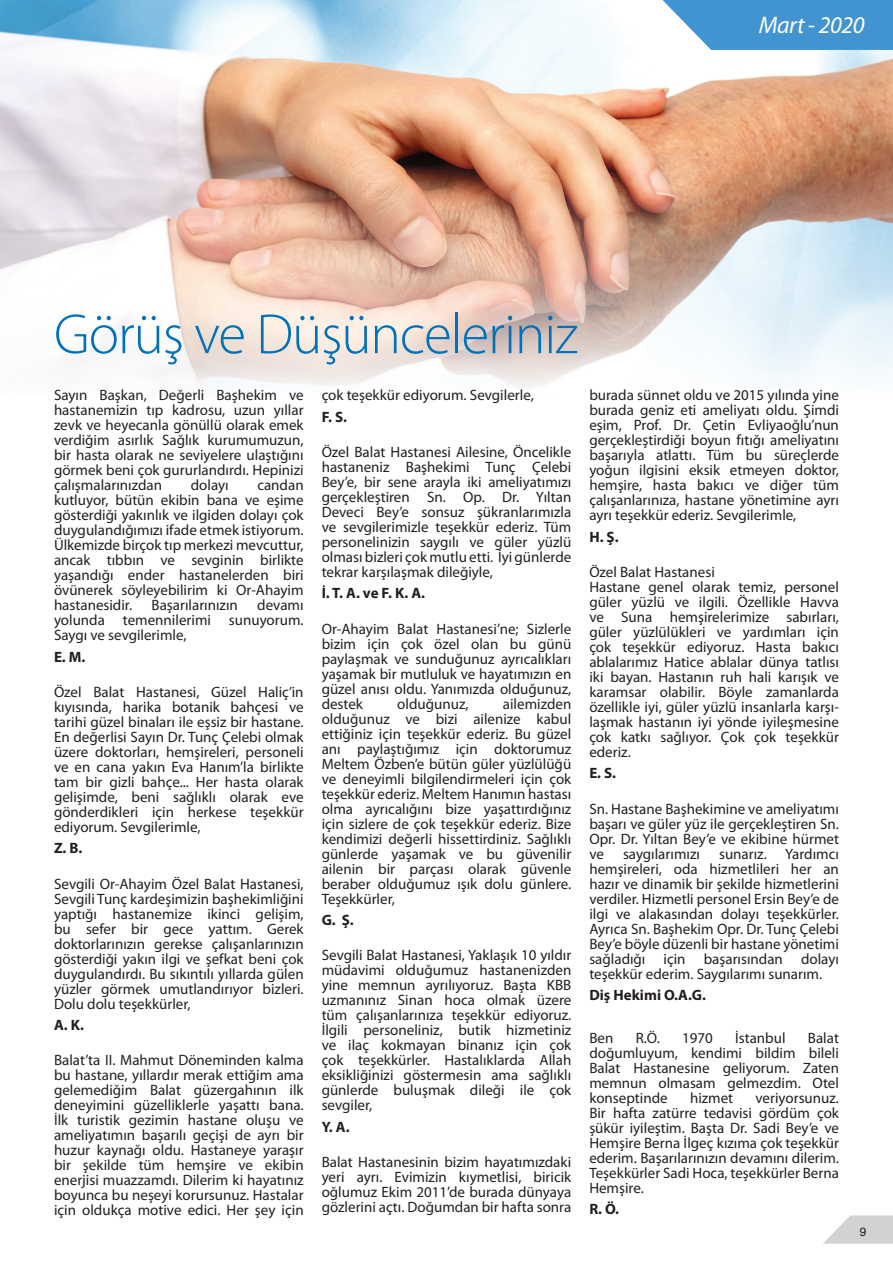
<style>
.page{position:relative;width:893px;height:1263px;background:#fff}
.page>*{position:absolute;margin:0;border:0;box-sizing:border-box;transform-origin:0 0}
.t1{font:300 57px "Myriad Pro";letter-spacing:-.02em;color:#0072bc}
.t2{font:italic 24px "Myriad Pro";letter-spacing:-.02em;color:#fff}
.t3{font:15px/15px "Myriad Pro";color:#231f20;text-align:justify}
.t4{font:700 15px "Myriad Pro";color:#231f20}
.t5{font:12px "Helvetica";color:#231f20}
</style>
<div class="page">
<img style="left:0;top:0;width:893px;height:388px">
<svg style="left:824px;top:1215px;width:69px;height:28px"></svg>
<svg style="left:662px;top:0;width:231px;height:50px;background:#559fd5"></svg>
<h2 class="t2" style="left:759px;top:11px;width:107px">Mart - 2020</h2>
<h1 class="t1" style="left:54px;top:300px;width:526px">Görüş ve Düşünceleriniz</h1>
<p class="t3" style="left:54px;top:388px;width:251px">Sayın Başkan, Değerli Başhekim ve hastanemizin tıp kadrosu, uzun yıllar zevk ve heyecanla gönüllü olarak emek verdiğim asırlık Sağlık kurumumuzun, bir hasta olarak ne seviyelere ulaştığını görmek beni çok gururlandırdı. Hepinizi çalışmalarınızdan</p>
<p class="t3" style="left:322px;top:388px;width:214px">çok teşekkür ediyorum. Sevgilerle,</p>
<p class="t4" style="left:322px;top:407px;width:27px">F. S.</p>
<p class="t3" style="left:322px;top:444px;width:251px">Özel Balat Hastanesi Ailesine, Öncelikle hastaneniz Başhekimi Tunç Çelebi Bey’e, bir sene arayla iki ameliyatımızı gerçekleştiren Sn. Op. Dr. Yıltan Deveci Bey’e sonsuz şükranlarımızla ve sevgilerimizle teşekkür ederiz. Tüm personelinizin saygılı ve güler yüzlü olması bizleri çok mutlu etti. İyi günlerde tekrar karşılaşmak dileğiyle,</p>
<p class="t4" style="left:322px;top:583px;width:105px">İ. T. A. ve F. K. A.</p>
<p class="t3" style="left:322px;top:621px;width:251px">Or-Ahayim Balat Hastanesi’ne; Sizlerle bizim için çok özel olan bu günü paylaşmak ve sunduğunuz ayrıcalıkları yaşamak bir mutluluk ve hayatımızın en güzel anısı oldu. Yanımızda olduğunuz, destek</p>
<p class="t3" style="left:54px;top:478px;width:251px;text-indent:203px">candan kutluyor, bütün ekibin bana ve eşime gösterdiği yakınlık ve ilgiden dolayı çok duygulandığımızı ifade etmek istiyorum.<br>Ülkemizde birçok tıp merkezi mevcuttur, ancak tıbbın ve sevginin birlikte yaşandığı ender hastanelerden biri övünerek söyleyebilirim ki Or-Ahayim hastanesidir.</p>
<p class="t3" style="left:191px;top:478px;width:39px">dolayı</p>
<p class="t3" style="left:54px;top:598px;width:251px;text-indent:203px">devamı yolunda temennilerimi sunuyorum.<br>Saygı ve sevgilerimle,</p>
<p class="t4" style="left:54px;top:647px;width:33px">E. M.</p>
<p class="t3" style="left:54px;top:684px;width:251px">Özel Balat Hastanesi, Güzel Haliç’in kıyısında, harika botanik bahçesi ve tarihi güzel binaları ile eşsiz bir hastane.<br>En değerlisi Sayın Dr. Tunç Çelebi olmak üzere doktorları, hemşireleri, personeli ve en cana yakın Eva Hanım’la birlikte tam bir gizli bahçe... Her hasta olarak gelişimde, beni sağlıklı olarak eve gönderdikleri için herkese teşekkür ediyorum. Sevgilerimle,</p>
<p class="t4" style="left:54px;top:838px;width:30px">Z. B.</p>
<p class="t3" style="left:54px;top:876px;width:251px">Sevgili Or-Ahayim Özel Balat Hastanesi, Sevgili Tunç kardeşimizin başhekimliğini yaptığı hastanemize ikinci gelişim, bu sefer bir gece yattım. Gerek doktorlarınızın gerekse çalışanlarınızın gösterdiği yakın ilgi ve şefkat beni çok duygulandırdı. Bu sıkıntılı yıllarda gülen yüzler görmek umutlandırıyor bizleri.<br>Dolu dolu teşekkürler,</p>
<p class="t4" style="left:54px;top:1015px;width:32px">A. K.</p>
<p class="t3" style="left:54px;top:1052px;width:251px">Balat’ta II. Mahmut Döneminden kalma bu hastane, yıllardır merak ettiğim ama gelemediğim Balat güzergahının ilk deneyimini güzelliklerle yaşattı bana.<br>İlk turistik gezimin hastane oluşu ve ameliyatımın başarılı geçişi de ayrı bir huzur kaynağı oldu. Hastaneye yaraşır bir şekilde tüm hemşire ve ekibin enerjisi muazzamdı. Dilerim ki hayatınız boyunca bu neşeyi korursunuz. Hastalar için oldukça motive edici. Her şey için</p>
<p class="t3" style="left:152px;top:598px;width:88px">Başarılarınızın</p>
<p class="t3" style="left:322px;top:696px;width:251px;text-indent:181px">ailemizden olduğunuz ve bizi ailenize kabul ettiğiniz için teşekkür ederiz. Bu güzel anı paylaştığımız için doktorumuz Meltem Özben’e bütün güler yüzlülüğü ve deneyimli bilgilendirmeleri için çok teşekkür ederiz. Meltem Hanımın hastası olma ayrıcalığını bize yaşattırdığınız için sizlere de çok teşekkür ederiz. Bize kendimizi değerli hissettirdiniz. Sağlıklı günlerde yaşamak ve bu güvenilir ailenin bir parçası olarak güvenle beraber olduğumuz ışık dolu günlere.<br>Teşekkürler,</p>
<p class="t4" style="left:322px;top:910px;width:34px">G. Ş.</p>
<p class="t3" style="left:322px;top:947px;width:251px">Sevgili Balat Hastanesi, Yaklaşık 10 yıldır müdavimi olduğumuz hastanenizden yine memnun ayrılıyoruz. Başta KBB uzmanınız Sinan hoca olmak üzere tüm çalışanlarınıza teşekkür ediyoruz.<br>İlgili personeliniz, butik hizmetiniz ve ilaç kokmayan binanız için çok çok teşekkürler. Hastalıklarda Allah eksikliğinizi göstermesin ama sağlıklı günlerde buluşmak dileği ile çok sevgiler,</p>
<p class="t4" style="left:322px;top:1117px;width:29px">Y. A.</p>
<p class="t3" style="left:322px;top:1154px;width:251px">Balat Hastanesinin bizim hayatımızdaki yeri ayrı. Evimizin kıymetlisi, biricik oğlumuz Ekim 2011’de burada dünyaya gözlerini açtı. Doğumdan bir hafta sonra</p>
<p class="t3" style="left:397px;top:696px;width:73px">olduğunuz,</p>
<p class="t3" style="left:589px;top:387px;width:251px">burada sünnet oldu ve 2015 yılında yine burada geniz eti ameliyatı oldu. Şimdi eşim, Prof. Dr. Çetin Evliyaoğlu’nun gerçekleştirdiği boyun fıtığı ameliyatını başarıyla atlattı. Tüm bu süreçlerde yoğun ilgisini eksik etmeyen doktor, hemşire, hasta bakıcı ve diğer tüm çalışanlarınıza, hastane yönetimine ayrı ayrı teşekkür ederiz. Sevgilerimle,</p>
<p class="t4" style="left:589px;top:527px;width:31px">H. Ş.</p>
<p class="t3" style="left:589px;top:564px;width:251px;text-align:left">Özel Balat Hastanesi<br>Hastane genel olarak temiz, personel güler yüzlü ve ilgili. Özellikle Havva ve Suna hemşirelerimize sabırları, güler yüzlülükleri ve yardımları için çok teşekkür ediyoruz. Hasta bakıcı ablalarımız Hatice ablalar dünya tatlısı iki bayan. Hastanın ruh hali karışık ve karamsar olabilir. Böyle zamanlarda özellikle iyi, güler yüzlü insanlarla karşı&shy;laşmak hastanın iyi yönde iyileşmesine çok katkı sağlıyor. Çok çok teşekkür ederiz.</p>
<p class="t4" style="left:589px;top:763px;width:28px">E. S.</p>
<p class="t3" style="left:589px;top:801px;width:251px">Sn. Hastane Başhekimine ve ameliyatımı başarı ve güler yüz ile gerçekleştiren Sn.<br>Opr. Dr. Yıltan Bey’e ve ekibine hürmet ve</p>
<p class="t3" style="left:589px;top:846px;width:251px;text-indent:130px">sunarız. Yardımcı hemşireleri, oda hizmetlileri her an hazır ve dinamik bir şekilde hizmetlerini verdiler. Hizmetli personel Ersin Bey’e de ilgi ve alakasından dolayı teşekkürler.<br>Ayrıca Sn. Başhekim Opr. Dr. Tunç Çelebi Bey’e böyle düzenli bir hastane yönetimi sağladığı için başarısından dolayı teşekkür ederim. Saygılarımı sunarım.</p>
<p class="t4" style="left:589px;top:985px;width:118px">Diş Hekimi O.A.G.</p>
<p class="t3" style="left:589px;top:1030px;width:26px">Ben</p>
<p class="t3" style="left:636px;top:1030px;width:26px">R.Ö.</p>
<p class="t3" style="left:682px;top:1030px;width:32px">1970</p>
<p class="t3" style="left:735px;top:1030px;width:52px">İstanbul</p>
<p class="t3" style="left:623px;top:846px;width:78px">saygılarımızı</p>
<p class="t3" style="left:589px;top:1030px;width:251px;text-indent:219px">Balat doğumluyum, kendimi bildim bileli Balat Hastanesine geliyorum. Zaten memnun olmasam gelmezdim. Otel konseptinde</p>
<p class="t3" style="left:690px;top:1090px;width:45px">hizmet</p>
<p class="t3" style="left:589px;top:1090px;width:251px;text-indent:166px">veriyorsunuz.<br>Bir hafta zatürre tedavisi gördüm çok şükür iyileştim. Başta Dr. Sadi Bey’e ve Hemşire Berna İlgeç kızıma çok teşekkür ederim. Başarılarınızın devamını dilerim.<br>Teşekkürler Sadi Hoca, teşekkürler Berna Hemşire.</p>
<p class="t4" style="left:589px;top:1199px;width:31px">R. Ö.</p>
<p class="t5" style="left:860px;top:1223px;width:8px">9</p>
</div>
